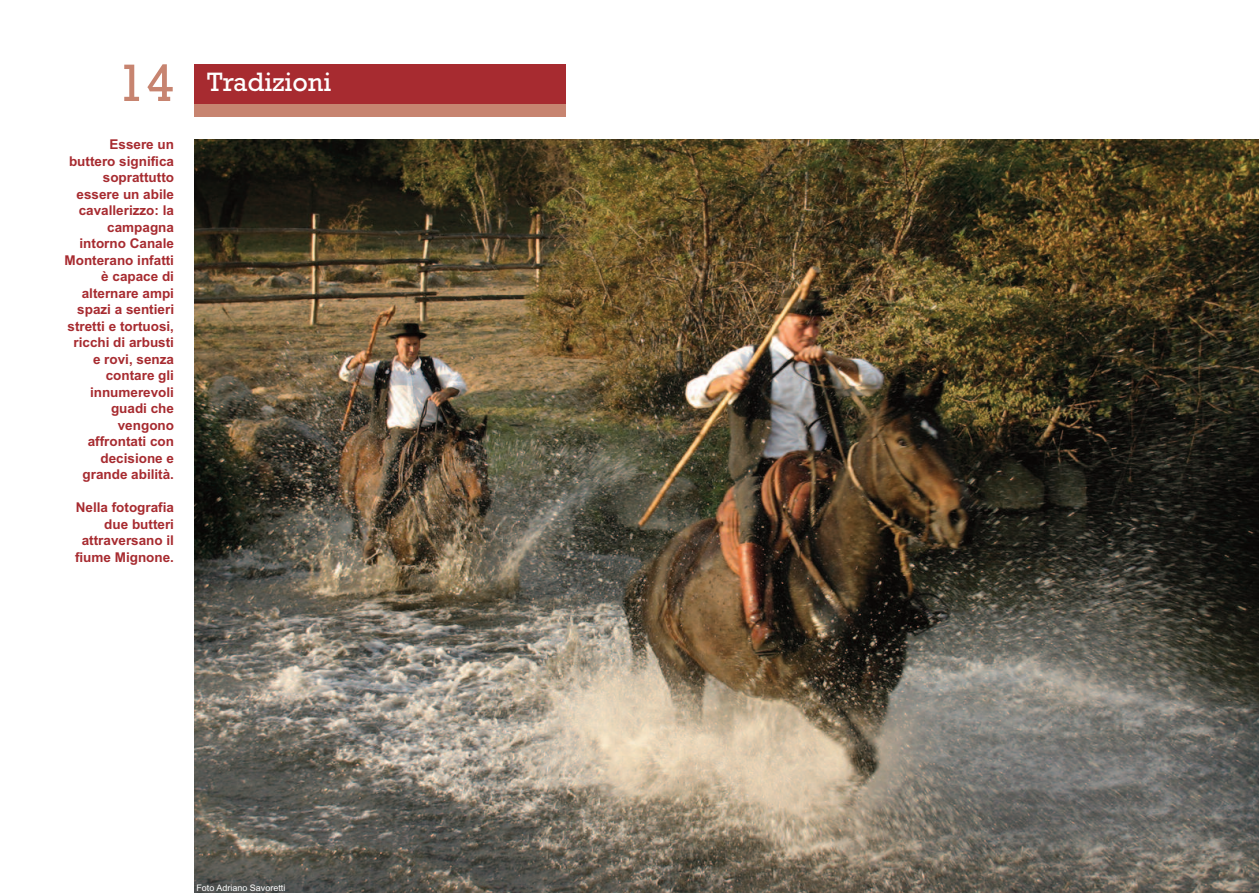
<style>
.page{position:relative;width:1259px;height:893px;background:#fff}
.page>*{position:absolute;margin:0;border:0;box-sizing:border-box;transform-origin:0 0}
.t1{font:27px "Rockwell";color:#fff}
.t2{font:700 13.5px/16.5px "Arial";color:#a72b30;text-align:right}
.t3{font:9px "Arial";color:#fff}
</style>
<div class="page">
<svg style="left:124px;top:64px;width:49px;height:37px"></svg>
<div style="left:194px;top:64px;width:372px;height:40px;background:#a72b30"></div>
<div style="left:194px;top:104px;width:372px;height:13px;background:#c78470"></div>
<img style="left:194px;top:139px;width:1065px;height:754px">
<p class="t2" style="left:65px;top:136px;width:111px">Essere un buttero significa soprattutto essere un abile cavallerizzo: la campagna intorno Canale<br>Monterano infatti è capace di alternare ampi spazi a sentieri stretti e tortuosi, ricchi di arbusti e rovi, senza contare gli innumerevoli guadi che vengono affrontati con decisione e grande abilità.</p>
<p class="t2" style="left:75px;top:499px;width:100px">Nella fotografia due butteri attraversano il fiume Mignone.</p>
<h1 class="t1" style="left:207px;top:66px;width:125px">Tradizioni</h1>
<p class="t3" style="left:196px;top:882px;width:91px">Foto Adriano Savoretti</p>
</div>
